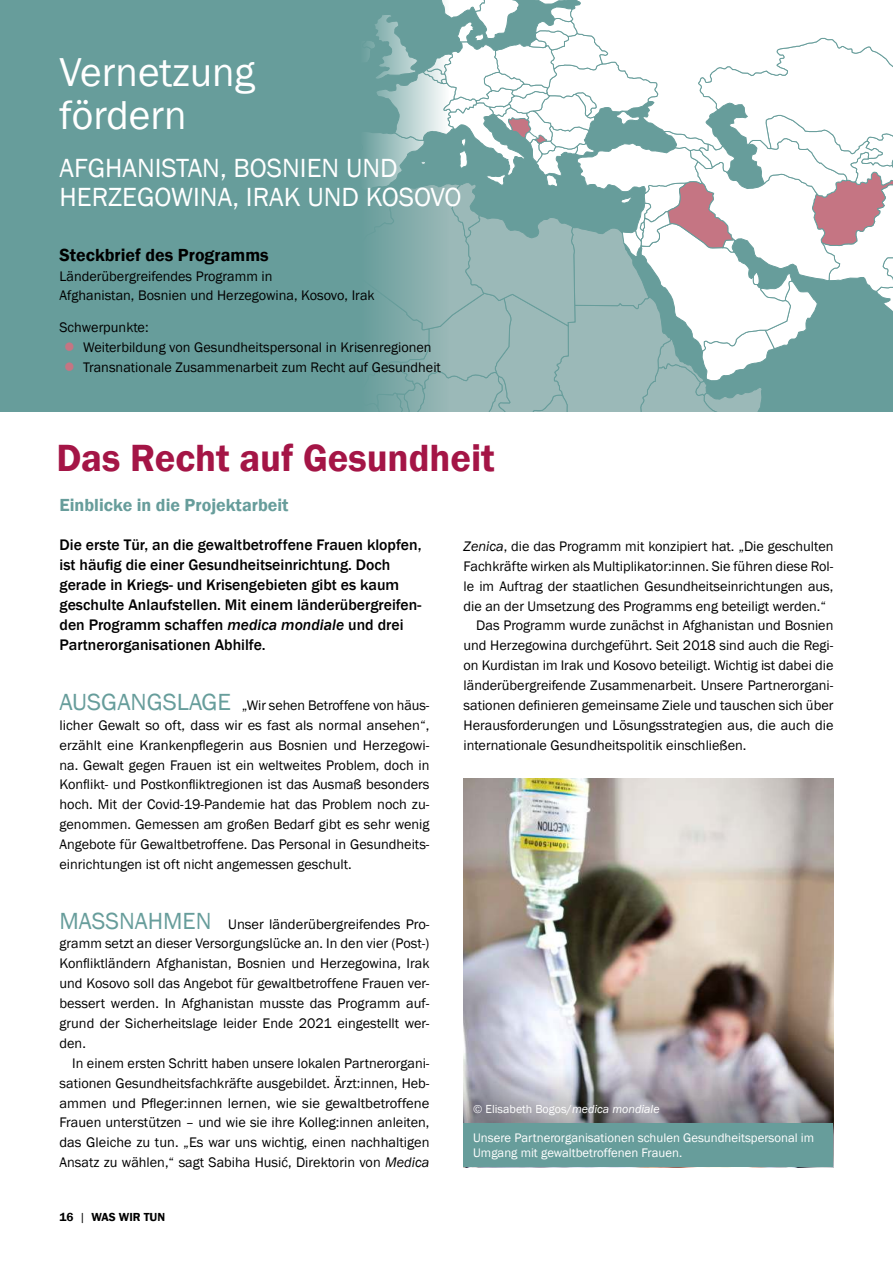
<style>
.page{position:relative;width:893px;height:1263px;background:#fff}
.page>*{position:absolute;margin:0;border:0;box-sizing:border-box;transform-origin:0 0}
.t1{font:41.4px/43.5px "Franklin Gothic";color:#fff}
.t2{font:600 39px "Franklin Gothic";color:#a41546}
.t3{font:27px/28.5px "Franklin Gothic";color:#fff}
.t4{font:600 18px "Franklin Gothic";color:#679d9b}
.t5{font:600 18px "Franklin Gothic";color:#000}
.t6{font:500 15.75px/20px "Franklin Gothic";color:#000}
.t7{font:14.25px/20px "Franklin Gothic";color:#000;text-align:justify}
.t8{font:12.75px/15.3px "Franklin Gothic";color:#fff}
.t9{font:12px "Franklin Gothic";color:#fff}
.t10{font:600 12px "Franklin Gothic";color:#000}
.s1{font-size:30px;color:#c57583}
.s2{font-style:italic}
.s3{font-size:24px;color:#679d9b}
.s4{font-weight:400}
</style>
<div class="page">
<div style="left:0;top:0;width:893px;height:412px;background:#679d9b"></div>
<svg style="left:449px;top:0;width:444px;height:412px"></svg>
<img style="left:463px;top:778px;width:370px;height:290px">
<svg style="left:463px;top:1068px;width:370px;height:55px;background:#9d99a1"></svg>
<div style="left:463px;top:1123px;width:370px;height:44px;background:#679d9b"></div>
<svg style="left:367px;top:0;width:82px;height:412px"></svg>
<h1 class="t1" style="left:60px;top:52px;width:197px">Vernetzung fördern</h1>
<h3 class="t3" style="left:60px;top:155px;width:403px">AFGHANISTAN, BOSNIEN UND<br>HERZEGOWINA, IRAK UND KOSOVO</h3>
<p class="t5" style="left:60px;top:247px;width:211px">Steckbrief des Programms</p>
<p class="t7" style="left:60px;top:267px;width:317px">Länderübergreifendes Programm in<br>Afghanistan, Bosnien und Herzegowina, Kosovo, Irak</p>
<p class="t7" style="left:60px;top:318px;width:91px">Schwerpunkte:</p>
<p class="t7" style="left:60px;top:338px;width:374px"><span class="s1">•</span> Weiterbildung von Gesundheitspersonal in Krisenregionen</p>
<p class="t7" style="left:60px;top:358px;width:383px"><span class="s1">•</span> Transnationale Zusammenarbeit zum Recht auf Gesundheit</p>
<h2 class="t2" style="left:56px;top:442px;width:440px">Das Recht auf Gesundheit</h2>
<p class="t4" style="left:60px;top:498px;width:231px">Einblicke in die Projektarbeit</p>
<p class="t6" style="left:60px;top:536px;width:363px">Die erste Tür, an die gewaltbetroffene Frauen klopfen, ist häufig die einer Gesundheitseinrichtung. Doch gerade in Kriegs- und Krisengebieten gibt es kaum geschulte Anlaufstellen. Mit einem länderübergreifen&shy;den Programm schaffen <span class="s2">medica mondiale</span> und drei Partnerorganisationen Abhilfe.</p>
<p class="t7" style="left:60px;top:696px;width:371px"><span class="s3">AUSGANGSLAGE</span> „Wir sehen Betroffene von häus&shy;licher Gewalt so oft, dass wir es fast als normal ansehen“, erzählt eine Krankenpflegerin aus Bosnien und Herzegowi&shy;na. Gewalt gegen Frauen ist ein weltweites Problem, doch in Konflikt- und Postkonfliktregionen ist das Ausmaß besonders hoch. Mit der Covid-19-Pandemie hat das Problem noch zu&shy;genommen. Gemessen am großen Bedarf gibt es sehr wenig Angebote für Gewaltbetroffene. Das Personal in Gesundheits&shy;einrichtungen ist oft nicht angemessen geschult.</p>
<p class="t7" style="left:60px;top:915px;width:371px"><span class="s3">MASSNAHMEN</span> Unser länderübergreifendes Pro&shy;gramm setzt an dieser Versorgungslücke an. In den vier (Post-)<br>Konfliktländern Afghanistan, Bosnien und Herzegowina, Irak und Kosovo soll das Angebot für gewaltbetroffene Frauen ver&shy;bessert werden. In Afghanistan musste das Programm auf&shy;grund der Sicherheitslage leider Ende 2021 eingestellt wer&shy;den.</p>
<p class="t7" style="left:60px;top:1054px;width:371px;text-indent:13px">In einem ersten Schritt haben unsere lokalen Partnerorgani&shy;sationen Gesundheitsfachkräfte ausgebildet. Ärzt:innen, Heb&shy;ammen und Pfleger:innen lernen, wie sie gewaltbetroffene Frauen unterstützen – und wie sie ihre Kolleg:innen anleiten, das Gleiche zu tun. „Es war uns wichtig, einen nachhaltigen Ansatz zu wählen,“ sagt Sabiha Husić, Direktorin von <span class="s2">Medica</span></p>
<p class="t10" style="left:60px;top:1212px;width:107px">16 <span class="s4">|</span> WAS WIR TUN</p>
<p class="t7" style="left:463px;top:537px;width:371px"><span class="s2">Zenica</span>, die das Programm mit konzipiert hat. „Die geschulten</p>
<p class="t7" style="left:463px;top:557px;width:371px">Fachkräfte wirken als Multiplikator:innen. Sie führen diese Rol-</p>
<p class="t7" style="left:463px;top:577px;width:371px">le im Auftrag der staatlichen Gesundheitseinrichtungen aus,</p>
<p class="t7" style="left:463px;top:597px;width:364px">die an der Umsetzung des Programms eng beteiligt werden.“</p>
<p class="t7" style="left:476px;top:616px;width:359px">Das Programm wurde zunächst in Afghanistan und Bosnien</p>
<p class="t7" style="left:463px;top:636px;width:371px">und Herzegowina durchgeführt. Seit 2018 sind auch die Regi-</p>
<p class="t7" style="left:463px;top:656px;width:371px">on Kurdistan im Irak und Kosovo beteiligt. Wichtig ist dabei die</p>
<p class="t7" style="left:463px;top:676px;width:371px">länderübergreifende Zusammenarbeit. Unsere Partnerorgani-</p>
<p class="t7" style="left:463px;top:695px;width:371px">sationen definieren gemeinsame Ziele und tauschen sich über</p>
<p class="t7" style="left:463px;top:716px;width:371px">Herausforderungen und Lösungsstrategien aus, die auch die</p>
<p class="t7" style="left:463px;top:736px;width:284px">internationale Gesundheitspolitik einschließen.</p>
<p class="t9" style="left:473px;top:1104px;width:188px">© Elisabeth Bogos/<span class="s2">medica mondiale</span></p>
<p class="t8" style="left:473px;top:1131px;width:342px">Unsere Partnerorganisationen schulen Gesundheitspersonal im<br>Umgang mit gewaltbetroffenen Frauen.</p>
</div>
